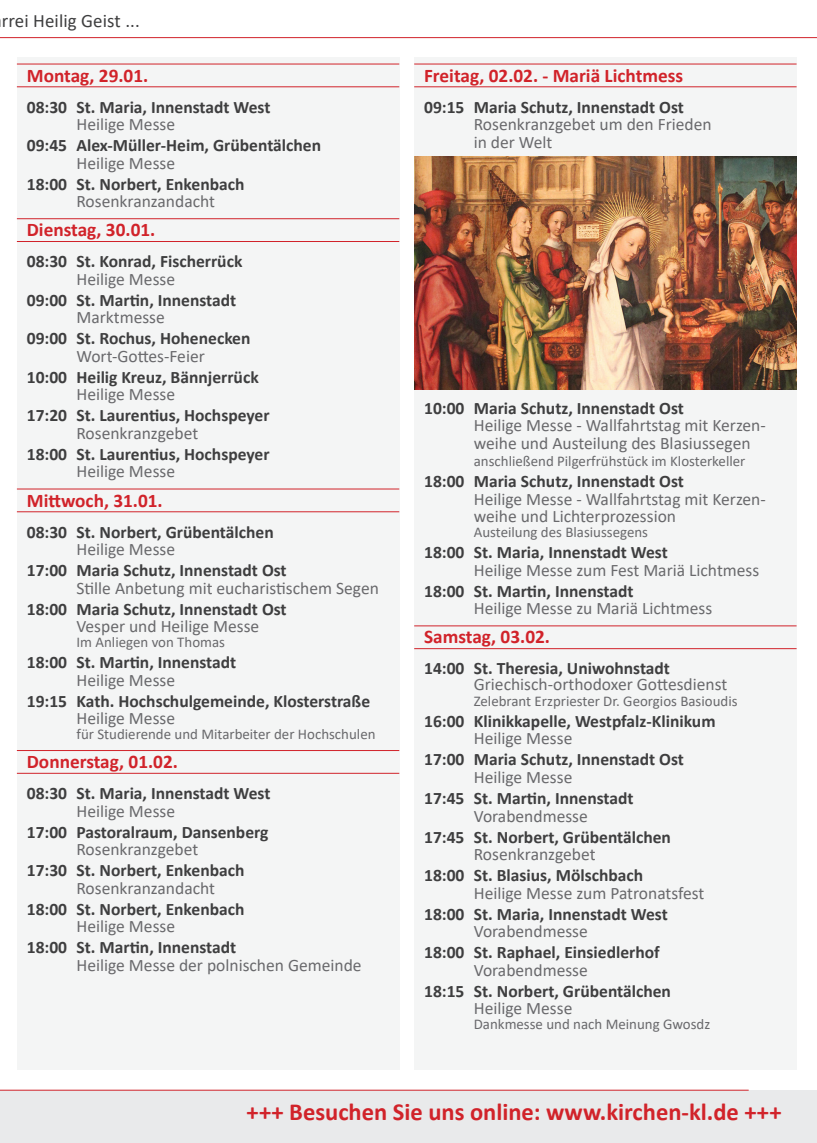
<style>
.page{position:relative;width:817px;height:1143px;background:#fff}
.page>*{position:absolute;margin:0;border:0;box-sizing:border-box;transform-origin:0 0}
.t1{font:700 24.5px "Calibri";color:#d1232a}
.TagDatum{font:700 19.25px "Calibri";color:#d1232a}
.t2{font:18.9px "Calibri";letter-spacing:.005em;color:#3e3e3f}
.Uhrzeit_Kirche{font:700 17.5px "Calibri";color:#3e3e3f}
.Messe{font:17.5px/17.5px "Calibri";color:#69696c}
.Messe-2{font:700 17.5px "Calibri";color:#3e3e3f}
.Zusatztext{font:14.88px "Calibri";color:#69696c}
.Uhrzeit_Kirche-2{font:14.88px "Calibri";color:#69696c}
</style>
<div class="page">
<div style="left:414px;top:57px;width:382px;height:1012px;background:#f4f5f5"></div>
<div style="left:17px;top:57px;width:382px;height:1012px;background:#f4f5f5"></div>
<hr style="left:17px;top:64px;width:382px;height:1px;background:#d1232a">
<hr style="left:17px;top:86px;width:382px;height:1px;background:#d1232a">
<hr style="left:17px;top:218px;width:382px;height:1px;background:#d1232a">
<hr style="left:17px;top:241px;width:382px;height:1px;background:#d1232a">
<hr style="left:17px;top:488px;width:382px;height:1px;background:#d1232a">
<hr style="left:17px;top:511px;width:382px;height:1px;background:#d1232a">
<hr style="left:17px;top:750px;width:382px;height:1px;background:#d1232a">
<hr style="left:17px;top:772px;width:382px;height:1px;background:#d1232a">
<hr style="left:414px;top:64px;width:382px;height:1px;background:#d1232a">
<hr style="left:414px;top:86px;width:382px;height:1px;background:#d1232a">
<hr style="left:414px;top:625px;width:382px;height:1px;background:#d1232a">
<hr style="left:414px;top:648px;width:382px;height:1px;background:#d1232a">
<div style="left:0;top:1090px;width:816px;height:52px;background:#e9eaeb"></div>
<hr style="left:0;top:1089px;width:748px;height:1px;background:#d1232a">
<hr style="left:0;top:37px;width:816px;height:1px;background:#d1232a">
<img style="left:414px;top:156px;width:382px;height:234px">
<p class="t2" style="left:2px;top:7px;width:139px">rrei Heilig Geist ...</p>
<p class="TagDatum" style="left:27px;top:62px;width:123px">Montag, 29.01.</p>
<p class="Uhrzeit_Kirche" style="left:27px;top:94px;width:245px">08:30 St. Maria, Innenstadt West</p>
<p class="Messe" style="left:76px;top:115px;width:100px">Heilige Messe</p>
<p class="Uhrzeit_Kirche" style="left:27px;top:133px;width:296px">09:45 Alex-Müller-Heim, Grübentälchen</p>
<p class="Messe" style="left:76px;top:153px;width:100px">Heilige Messe</p>
<p class="Uhrzeit_Kirche" style="left:27px;top:171px;width:219px">18:00 St. Norbert, Enkenbach</p>
<p class="Messe" style="left:76px;top:192px;width:140px">Rosenkranzandacht</p>
<p class="TagDatum" style="left:27px;top:216px;width:130px">Dienstag, 30.01.</p>
<p class="Uhrzeit_Kirche" style="left:27px;top:249px;width:217px">08:30 St. Konrad, Fischerrück</p>
<p class="Messe" style="left:76px;top:270px;width:100px">Heilige Messe</p>
<p class="Uhrzeit_Kirche" style="left:27px;top:287px;width:211px">09:00 St. Martin, Innenstadt</p>
<p class="Messe" style="left:76px;top:308px;width:90px">Marktmesse</p>
<p class="Uhrzeit_Kirche" style="left:27px;top:326px;width:225px">09:00 St. Rochus, Hohenecken</p>
<p class="Messe" style="left:76px;top:347px;width:130px">Wort-Gottes-Feier</p>
<p class="Uhrzeit_Kirche" style="left:27px;top:364px;width:233px">10:00 Heilig Kreuz, Bännjerrück</p>
<p class="Messe" style="left:76px;top:385px;width:100px">Heilige Messe</p>
<p class="Uhrzeit_Kirche" style="left:27px;top:403px;width:244px">17:20 St. Laurentius, Hochspeyer</p>
<p class="Messe" style="left:76px;top:424px;width:123px">Rosenkranzgebet</p>
<p class="Uhrzeit_Kirche" style="left:27px;top:441px;width:244px">18:00 St. Laurentius, Hochspeyer</p>
<p class="Messe" style="left:76px;top:462px;width:100px">Heilige Messe</p>
<p class="TagDatum" style="left:27px;top:486px;width:137px">Mittwoch, 31.01.</p>
<p class="Uhrzeit_Kirche" style="left:27px;top:519px;width:248px">08:30 St. Norbert, Grübentälchen</p>
<p class="Messe" style="left:76px;top:540px;width:100px">Heilige Messe</p>
<p class="Uhrzeit_Kirche" style="left:27px;top:557px;width:261px">17:00 Maria Schutz, Innenstadt Ost</p>
<p class="Messe" style="left:76px;top:578px;width:304px">Stille Anbetung mit eucharistischem Segen</p>
<p class="Uhrzeit_Kirche" style="left:27px;top:596px;width:261px">18:00 Maria Schutz, Innenstadt Ost</p>
<p class="Messe" style="left:76px;top:617px;width:184px">Vesper und Heilige Messe</p>
<p class="Zusatztext" style="left:76px;top:631px;width:150px">Im Anliegen von Thomas</p>
<p class="Uhrzeit_Kirche" style="left:27px;top:649px;width:211px">18:00 St. Martin, Innenstadt</p>
<p class="Messe" style="left:76px;top:670px;width:100px">Heilige Messe</p>
<p class="Uhrzeit_Kirche" style="left:27px;top:688px;width:344px">19:15 Kath. Hochschulgemeinde, Klosterstraße</p>
<p class="Messe" style="left:76px;top:709px;width:100px">Heilige Messe</p>
<p class="Zusatztext" style="left:76px;top:723px;width:300px">für Studierende und Mitarbeiter der Hochschulen</p>
<p class="TagDatum" style="left:27px;top:748px;width:152px">Donnerstag, 01.02.</p>
<p class="Uhrzeit_Kirche" style="left:27px;top:780px;width:245px">08:30 St. Maria, Innenstadt West</p>
<p class="Messe" style="left:76px;top:801px;width:100px">Heilige Messe</p>
<p class="Uhrzeit_Kirche" style="left:27px;top:819px;width:243px">17:00 Pastoralraum, Dansenberg</p>
<p class="Messe" style="left:76px;top:840px;width:123px">Rosenkranzgebet</p>
<p class="Uhrzeit_Kirche" style="left:27px;top:857px;width:219px">17:30 St. Norbert, Enkenbach</p>
<p class="Messe" style="left:76px;top:878px;width:140px">Rosenkranzandacht</p>
<p class="Uhrzeit_Kirche" style="left:27px;top:896px;width:219px">18:00 St. Norbert, Enkenbach</p>
<p class="Messe" style="left:76px;top:917px;width:100px">Heilige Messe</p>
<p class="Uhrzeit_Kirche" style="left:27px;top:934px;width:211px">18:00 St. Martin, Innenstadt</p>
<p class="Messe" style="left:76px;top:955px;width:286px">Heilige Messe der polnischen Gemeinde</p>
<p class="TagDatum" style="left:424px;top:62px;width:260px">Freitag, 02.02. - Mariä Lichtmess</p>
<p class="Messe-2" style="left:424px;top:94px;width:261px">09:15 Maria Schutz, Innenstadt Ost</p>
<p class="Messe" style="left:473px;top:115px;width:239px">Rosenkranzgebet um den Frieden</p>
<p class="Messe" style="left:473px;top:132px;width:80px">in der Welt</p>
<p class="Uhrzeit_Kirche" style="left:424px;top:395px;width:261px">10:00 Maria Schutz, Innenstadt Ost</p>
<p class="Messe" style="left:473px;top:416px;width:293px">Heilige Messe - Wallfahrtstag mit Kerzen&shy;weihe und Austeilung des Blasiussegen</p>
<p class="Zusatztext" style="left:473px;top:451px;width:273px">anschließend Pilgerfrühstück im Klosterkeller</p>
<p class="Uhrzeit_Kirche" style="left:424px;top:469px;width:261px">18:00 Maria Schutz, Innenstadt Ost</p>
<p class="Messe" style="left:473px;top:489px;width:293px">Heilige Messe - Wallfahrtstag mit Kerzen&shy;weihe und Lichterprozession</p>
<p class="Zusatztext" style="left:473px;top:522px;width:176px">Austeilung des Blasiussegens</p>
<p class="Uhrzeit_Kirche" style="left:424px;top:540px;width:245px">18:00 St. Maria, Innenstadt West</p>
<p class="Messe" style="left:473px;top:560px;width:287px">Heilige Messe zum Fest Mariä Lichtmess</p>
<p class="Uhrzeit_Kirche" style="left:424px;top:578px;width:211px">18:00 St. Martin, Innenstadt</p>
<p class="Messe" style="left:473px;top:599px;width:240px">Heilige Messe zu Mariä Lichtmess</p>
<p class="TagDatum" style="left:424px;top:623px;width:127px">Samstag, 03.02.</p>
<p class="Uhrzeit_Kirche" style="left:424px;top:656px;width:247px">14:00 St. Theresia, Uniwohnstadt</p>
<p class="Messe" style="left:473px;top:675px;width:255px">Griechisch-orthodoxer Gottesdienst</p>
<p class="Uhrzeit_Kirche-2" style="left:473px;top:690px;width:265px">Zelebrant Erzpriester Dr. Georgios Basioudis</p>
<p class="Uhrzeit_Kirche" style="left:424px;top:708px;width:293px">16:00 Klinikkapelle, Westpfalz-Klinikum</p>
<p class="Messe" style="left:473px;top:729px;width:100px">Heilige Messe</p>
<p class="Messe-2" style="left:424px;top:747px;width:261px">17:00 Maria Schutz, Innenstadt Ost</p>
<p class="Messe" style="left:473px;top:767px;width:100px">Heilige Messe</p>
<p class="Uhrzeit_Kirche" style="left:424px;top:785px;width:211px">17:45 St. Martin, Innenstadt</p>
<p class="Messe" style="left:473px;top:806px;width:115px">Vorabendmesse</p>
<p class="Uhrzeit_Kirche" style="left:424px;top:824px;width:248px">17:45 St. Norbert, Grübentälchen</p>
<p class="Messe" style="left:473px;top:844px;width:123px">Rosenkranzgebet</p>
<p class="Uhrzeit_Kirche" style="left:424px;top:862px;width:220px">18:00 St. Blasius, Mölschbach</p>
<p class="Messe" style="left:473px;top:883px;width:232px">Heilige Messe zum Patronatsfest</p>
<p class="Uhrzeit_Kirche" style="left:424px;top:901px;width:245px">18:00 St. Maria, Innenstadt West</p>
<p class="Messe" style="left:473px;top:921px;width:115px">Vorabendmesse</p>
<p class="Uhrzeit_Kirche" style="left:424px;top:939px;width:237px">18:00 St. Raphael, Einsiedlerhof</p>
<p class="Messe" style="left:473px;top:960px;width:115px">Vorabendmesse</p>
<p class="Uhrzeit_Kirche" style="left:424px;top:978px;width:248px">18:15 St. Norbert, Grübentälchen</p>
<p class="Messe" style="left:473px;top:998px;width:100px">Heilige Messe</p>
<p class="Zusatztext" style="left:473px;top:1013px;width:238px">Dankmesse und nach Meinung Gwosdz</p>
<p class="t1" style="left:246px;top:1094px;width:536px">+++ Besuchen Sie uns online: www.kirchen-kl.de +++</p>
</div>
